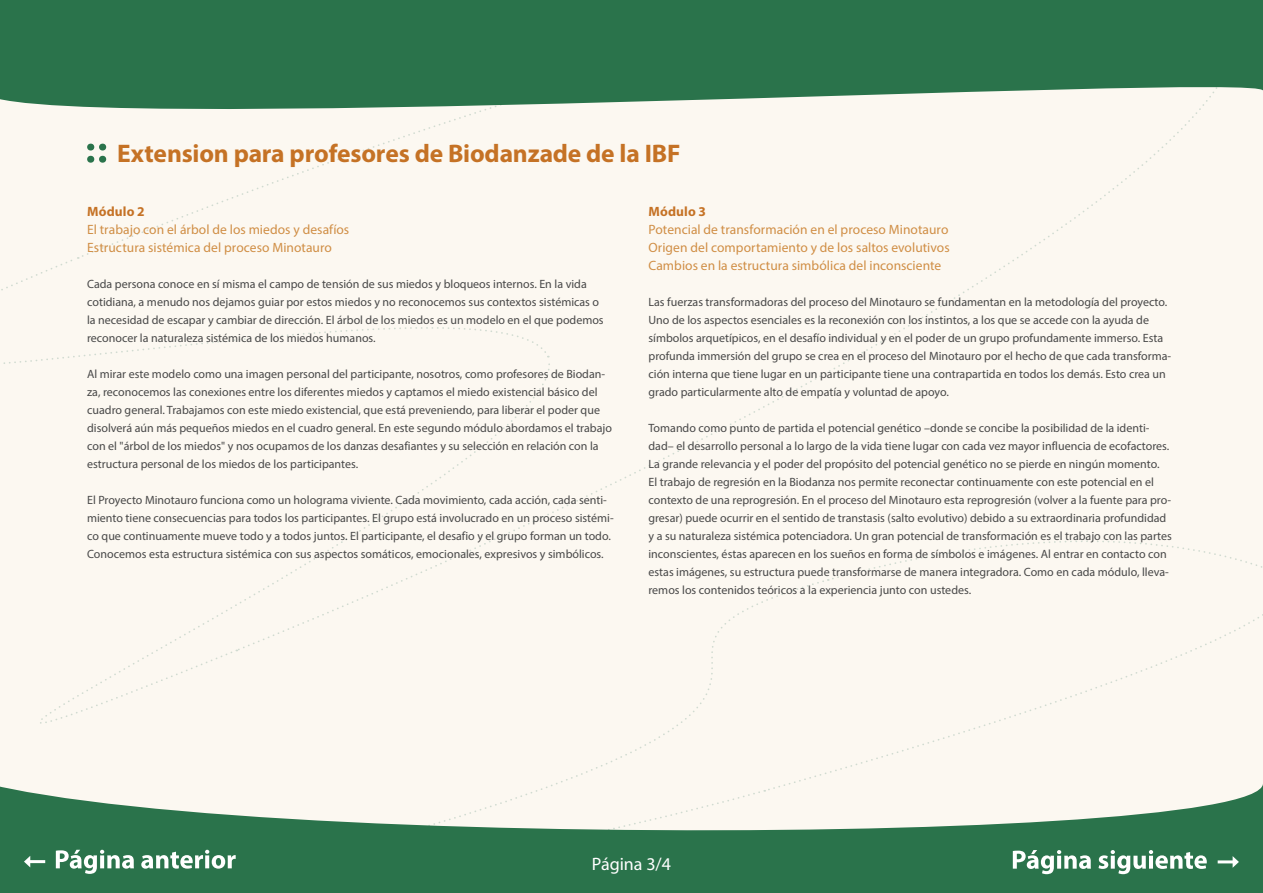
<style>
.page{position:relative;width:1263px;height:893px;background:#fff}
.page>*{position:absolute;margin:0;border:0;box-sizing:border-box;transform-origin:0 0}
.t1{font:700 25.5px "Myriad Pro";letter-spacing:-.01em;color:#c57225}
.t2{font:18px "Myriad Pro";color:#fff}
.t3{font:13.5px/18px "Myriad Pro";letter-spacing:.005em;color:#d08e45}
.t4{font:700 13.5px "Myriad Pro";letter-spacing:.01em;color:#c57225}
.t5{font:12px/18px "Myriad Pro";color:#484848}
</style>
<div class="page">
<div style="left:0;top:494px;width:236px;height:254px;background:#fcf8f1"></div>
<div style="left:0;top:256px;width:236px;height:238px;background:#fcf8f1"></div>
<div style="left:80px;top:140px;width:156px;height:118px;background:#fcf8f1"></div>
<div style="left:236px;top:140px;width:1027px;height:443px;background:#fcf8f1"></div>
<div style="left:1037px;top:583px;width:226px;height:165px;background:#fcf8f1"></div>
<div style="left:167px;top:578px;width:870px;height:170px;background:#fcf8f1"></div>
<div style="left:828px;top:500px;width:435px;height:81px;background:#fcf8f1"></div>
<svg style="left:87px;top:144px;width:19px;height:19px"></svg>
<svg style="left:0;top:0;width:1263px;height:140px;fill:#2a734b"></svg>
<svg style="left:0;top:748px;width:1263px;height:145px;fill:#fcf8f1"></svg>
<hr style="left:1218px;top:860px;width:15px;height:3px;background:#fff">
<svg style="left:1232px;top:856px;width:7px;height:12px"></svg>
<hr style="left:30px;top:860px;width:15px;height:3px;background:#fff">
<svg style="left:24px;top:856px;width:6px;height:11px"></svg>
<svg style="left:56px;top:850px;width:180px;height:24px"></svg>
<svg style="left:1013px;top:850px;width:194px;height:24px"></svg>
<h1 class="t1" style="left:117px;top:136px;width:565px">Extension para profesores de Biodanzade de la IBF</h1>
<p class="t4" style="left:87px;top:203px;width:59px">Módulo 2</p>
<p class="t3" style="left:87px;top:220px;width:264px">El trabajo con el árbol de los miedos y desafíos<br>Estructura sistémica del proceso Minotauro</p>
<p class="t5" style="left:87px;top:275px;width:518px">Cada persona conoce en sí misma el campo de tensión de sus miedos y bloqueos internos. En la vida cotidiana, a menudo nos dejamos guiar por estos miedos y no reconocemos sus contextos sistémicas o la necesidad de escapar y cambiar de dirección. El árbol de los miedos es un modelo en el que podemos reconocer la naturaleza sistémica de los miedos humanos.</p>
<p class="t5" style="left:87px;top:365px;width:526px">Al mirar este modelo como una imagen personal del participante, nosotros, como profesores de Biodan&shy;za, reconocemos las conexiones entre los diferentes miedos y captamos el miedo existencial básico del cuadro general. Trabajamos con este miedo existencial, que está preveniendo, para liberar el poder que disolverá aún más pequeños miedos en el cuadro general. En este segundo módulo abordamos el trabajo con el "árbol de los miedos" y nos ocupamos de los danzas desafiantes y su selección en relación con la estructura personal de los miedos de los participantes.</p>
<p class="t5" style="left:87px;top:491px;width:528px">El Proyecto Minotauro funciona como un holograma viviente. Cada movimiento, cada acción, cada senti&shy;miento tiene consecuencias para todos los participantes. El grupo está involucrado en un proceso sistémi&shy;co que continuamente mueve todo y a todos juntos. El participante, el desafio y el grupo forman un todo.<br>Conocemos esta estructura sistémica con sus aspectos somáticos, emocionales, expresivos y simbólicos.</p>
<p class="t4" style="left:648px;top:203px;width:59px">Módulo 3</p>
<p class="t3" style="left:648px;top:220px;width:303px;text-align:justify">Potencial de transformación en el proceso Minotauro Origen del comportamiento y de los saltos evolutivos Cambios en la estructura simbólica del inconsciente</p>
<p class="t5" style="left:648px;top:293px;width:524px">Las fuerzas transformadoras del proceso del Minotauro se fundamentan en la metodología del proyecto.<br>Uno de los aspectos esenciales es la reconexión con los instintos, a los que se accede con la ayuda de símbolos arquetípicos, en el desafío individual y en el poder de un grupo profundamente immerso. Esta profunda immersión del grupo se crea en el proceso del Minotauro por el hecho de que cada transforma&shy;ción interna que tiene lugar en un participante tiene una contrapartida en todos los demás. Esto crea un grado particularmente alto de empatía y voluntad de apoyo.</p>
<p class="t5" style="left:648px;top:419px;width:525px">Tomando como punto de partida el potencial genético –donde se concibe la posibilidad de la identi&shy;dad– el desarrollo personal a lo largo de la vida tiene lugar con cada vez mayor influencia de ecofactores.<br>La grande relevancia y el poder del propósito del potencial genético no se pierde en ningún momento.<br>El trabajo de regresión en la Biodanza nos permite reconectar continuamente con este potencial en el contexto de una reprogresión. En el proceso del Minotauro esta reprogresión (volver a la fuente para pro&shy;gresar) puede ocurrir en el sentido de transtasis (salto evolutivo) debido a su extraordinaria profundidad y a su naturaleza sistémica potenciadora. Un gran potencial de transformación es el trabajo con las partes inconscientes, éstas aparecen en los sueños en forma de símbolos e imágenes. Al entrar en contacto con estas imágenes, su estructura puede transformarse de manera integradora. Como en cada módulo, lleva&shy;remos los contenidos teóricos a la experiencia junto con ustedes.</p>
<h2 class="t2" style="left:592px;top:853px;width:81px">Página 3/4</h2>
</div>
